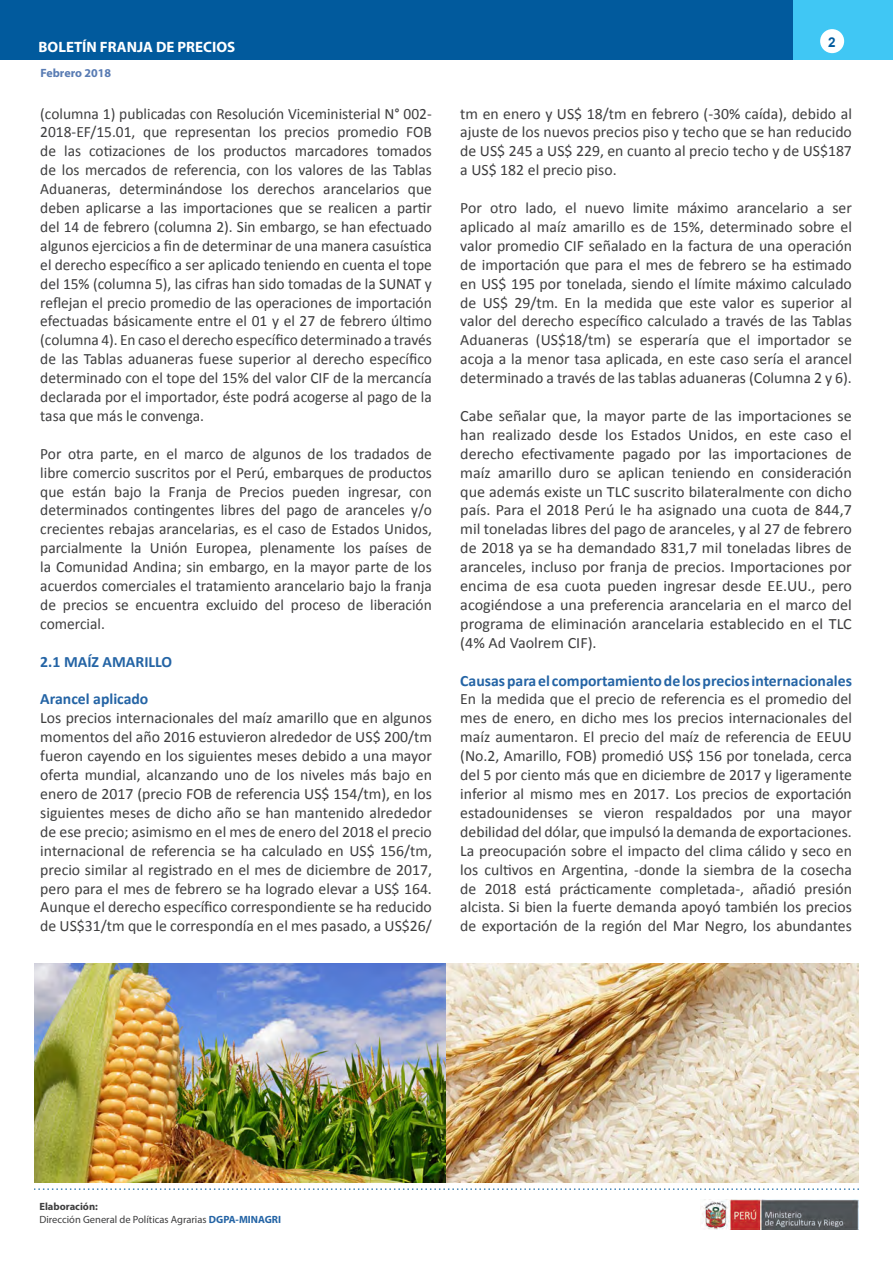
<style>
.page{position:relative;width:893px;height:1263px;background:#fff}
.page>*{position:absolute;margin:0;border:0;box-sizing:border-box;transform-origin:0 0}
.t1{font:15.75px/18.9px "Calibri";color:#3e3e3f;text-align:justify}
.t2{font:700 15.75px "Calibri";color:#2464a5}
.t3{font:700 15px "Myriad Pro";color:#fff}
.t4{font:700 13.5px "Arial";color:#015a9d}
.t5{font:700 12px "Myriad Pro";color:#587bb3}
.t6{font:10.5px/12.6px "Myriad Pro";color:#3e3e3f}
.s1{font-weight:700}
.s2{font-weight:700;color:#2464a5}
</style>
<div class="page">
<svg style="left:34px;top:1188px;width:825px;height:2px"></svg>
<img style="left:702px;top:1199px;width:157px;height:30px">
<div style="left:793px;top:0;width:100px;height:59px;background:#40c7f4"></div>
<div style="left:820px;top:29px;width:24px;height:24px;background:#fff;border-radius:50%"></div>
<div style="left:0;top:0;width:792px;height:59px;background:#015a9d"></div>
<img style="left:34px;top:963px;width:825px;height:219px">
<p class="t3" style="left:39px;top:37px;width:198px">BOLETÍN FRANJA DE PRECIOS</p>
<p class="t5" style="left:40px;top:65px;width:72px">Febrero 2018</p>
<p class="t1" style="left:40px;top:104px;width:393px">(columna 1) publicadas con Resolución Viceministerial N° 002- 2018-EF/15.01, que representan los precios promedio FOB de las cotizaciones de los productos marcadores tomados de los mercados de referencia, con los valores de las Tablas Aduaneras, determinándose los derechos arancelarios que deben aplicarse a las importaciones que se realicen a partir del 14 de febrero (columna 2). Sin embargo, se han efectuado algunos ejercicios a fin de determinar de una manera casuística el derecho específico a ser aplicado teniendo en cuenta el tope del 15% (columna 5), las cifras han sido tomadas de la SUNAT y reflejan el precio promedio de las operaciones de importación efectuadas básicamente entre el 01 y el 27 de febrero último (columna 4). En caso el derecho específico determinado a través de las Tablas aduaneras fuese superior al derecho específico determinado con el tope del 15% del valor CIF de la mercancía declarada por el importador, éste podrá acogerse al pago de la tasa que más le convenga.</p>
<p class="t1" style="left:40px;top:444px;width:393px">Por otra parte, en el marco de algunos de los tradados de libre comercio suscritos por el Perú, embarques de productos que están bajo la Franja de Precios pueden ingresar, con determinados contingentes libres del pago de aranceles y/o crecientes rebajas arancelarias, es el caso de Estados Unidos, parcialmente la Unión Europea, plenamente los países de la Comunidad Andina; sin embargo, en la mayor parte de los acuerdos comerciales el tratamiento arancelario bajo la franja de precios se encuentra excluido del proceso de liberación comercial.</p>
<p class="t2" style="left:40px;top:651px;width:133px">2.1 MAÍZ AMARILLO</p>
<p class="t2" style="left:40px;top:689px;width:110px">Arancel aplicado</p>
<p class="t1" style="left:40px;top:709px;width:393px">Los precios internacionales del maíz amarillo que en algunos momentos del año 2016 estuvieron alrededor de US$ 200/tm fueron cayendo en los siguientes meses debido a una mayor oferta mundial, alcanzando uno de los niveles más bajo en enero de 2017 (precio FOB de referencia US$ 154/tm), en los siguientes meses de dicho año se han mantenido alrededor de ese precio; asimismo en el mes de enero del 2018 el precio internacional de referencia se ha calculado en US$ 156/tm, precio similar al registrado en el mes de diciembre de 2017, pero para el mes de febrero se ha logrado elevar a US$ 164.<br>Aunque el derecho específico correspondiente se ha reducido de US$31/tm que le correspondía en el mes pasado, a US$26/</p>
<p class="t4" style="left:828px;top:33px;width:9px">2</p>
<p class="t1" style="left:460px;top:104px;width:393px">tm en enero y US$ 18/tm en febrero (-30% caída), debido al ajuste de los nuevos precios piso y techo que se han reducido de US$ 245 a US$ 229, en cuanto al precio techo y de US$187 a US$ 182 el precio piso.</p>
<p class="t1" style="left:460px;top:198px;width:393px">Por otro lado, el nuevo limite máximo arancelario a ser aplicado al maíz amarillo es de 15%, determinado sobre el valor promedio CIF señalado en la factura de una operación de importación que para el mes de febrero se ha estimado en US$ 195 por tonelada, siendo el límite máximo calculado de US$ 29/tm. En la medida que este valor es superior al valor del derecho específico calculado a través de las Tablas Aduaneras (US$18/tm) se esperaría que el importador se acoja a la menor tasa aplicada, en este caso sería el arancel determinado a través de las tablas aduaneras (Columna 2 y 6).</p>
<p class="t1" style="left:460px;top:406px;width:393px">Cabe señalar que, la mayor parte de las importaciones se han realizado desde los Estados Unidos, en este caso el derecho efectivamente pagado por las importaciones de maíz amarillo duro se aplican teniendo en consideración que además existe un TLC suscrito bilateralmente con dicho país. Para el 2018 Perú le ha asignado una cuota de 844,7 mil toneladas libres del pago de aranceles, y al 27 de febrero de 2018 ya se ha demandado 831,7 mil toneladas libres de aranceles, incluso por franja de precios. Importaciones por encima de esa cuota pueden ingresar desde EE.UU., pero acogiéndose a una preferencia arancelaria en el marco del programa de eliminación arancelaria establecido en el TLC (4% Ad Vaolrem CIF).</p>
<p class="t2" style="left:460px;top:670px;width:393px">Causas para el comportamiento de los precios internacionales</p>
<p class="t1" style="left:460px;top:690px;width:393px">En la medida que el precio de referencia es el promedio del mes de enero, en dicho mes los precios internacionales del maíz aumentaron. El precio del maíz de referencia de EEUU (No.2, Amarillo, FOB) promedió US$ 156 por tonelada, cerca del 5 por ciento más que en diciembre de 2017 y ligeramente inferior al mismo mes en 2017. Los precios de exportación estadounidenses se vieron respaldados por una mayor debilidad del dólar, que impulsó la demanda de exportaciones.<br>La preocupación sobre el impacto del clima cálido y seco en los cultivos en Argentina, -donde la siembra de la cosecha de 2018 está prácticamente completada-, añadió presión alcista. Si bien la fuerte demanda apoyó también los precios de exportación de la región del Mar Negro, los abundantes</p>
<p class="t6" style="left:39px;top:1200px;width:243px"><span class="s1">Elaboración:<br></span>Dirección General de Políticas Agrarias <span class="s2">DGPA-MINAGRI</span></p>
</div>
